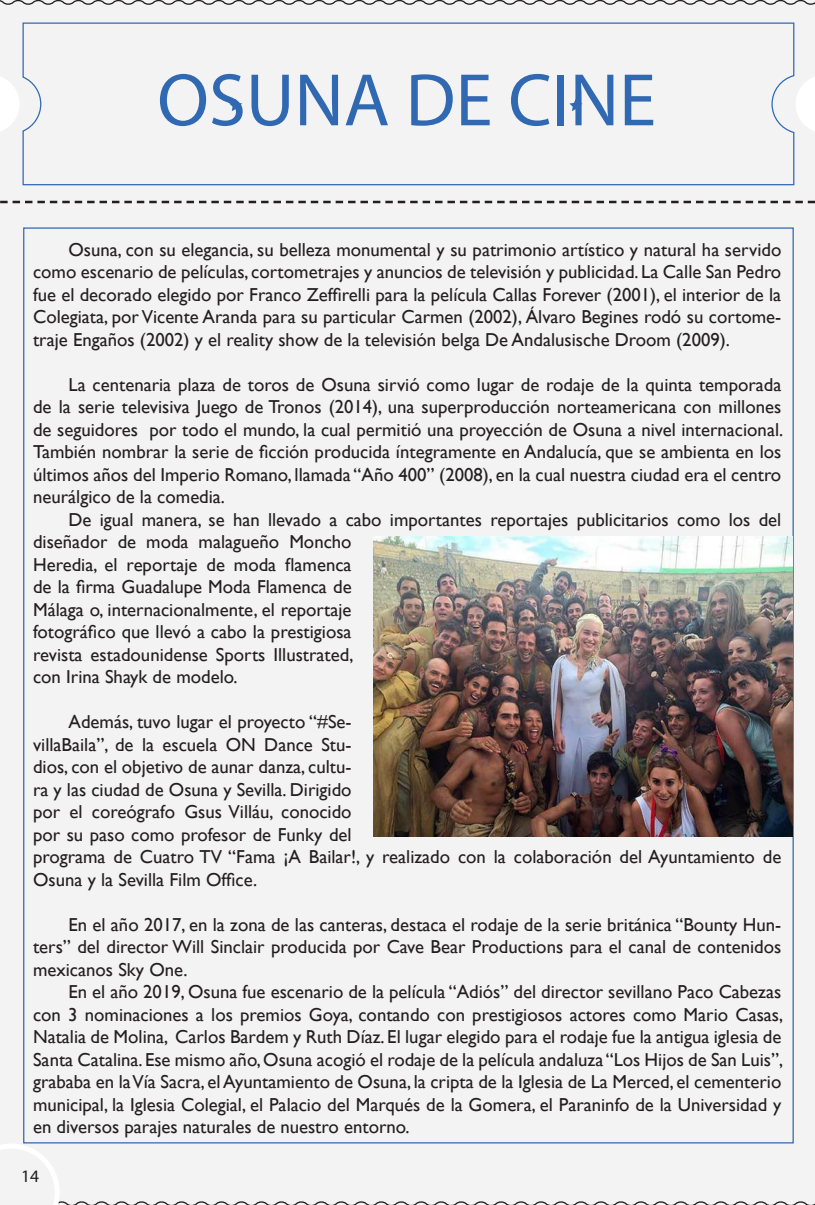
<style>
.page{position:relative;width:815px;height:1205px;background:#f3f3f3}
.page>*{position:absolute;margin:0;border:0;box-sizing:border-box;transform-origin:0 0}
.t1{font:75px "Myriad Pro";color:#3068b2}
.t2{font:18.75px/22.5px "Gill Sans";color:#231f20;text-align:justify}
.t3{font:17.5px "Myriad Pro";color:#231f20}
</style>
<div class="page">
<svg style="left:796px;top:77px;width:19px;height:54px"></svg>
<svg style="left:0;top:201px;width:815px;height:2px"></svg>
<svg style="left:0;top:0;width:815px;height:5px"></svg>
<svg style="left:0;top:1143px;width:815px;height:62px"></svg>
<svg style="left:22px;top:22px;width:773px;height:164px"></svg>
<svg style="left:229px;top:99px;width:13px;height:12px"></svg>
<svg style="left:569px;top:99px;width:13px;height:12px"></svg>
<img style="left:374px;top:537px;width:418px;height:299px">
<svg style="left:0;top:77px;width:19px;height:54px"></svg>
<p class="t1" style="left:157px;top:54px;width:500px">OSUNA DE CINE</p>
<p class="t2" style="left:33px;top:239px;width:750px;text-indent:35px">Osuna, con su elegancia, su belleza monumental y su patrimonio artístico y natural ha servido como escenario de películas, cortometrajes y anuncios de televisión y publicidad. La Calle San Pedro fue el decorado elegido por Franco Zeffirelli para la película Callas Forever (2001), el interior de la Colegiata, por Vicente Aranda para su particular Carmen (2002), Álvaro Begines rodó su cortome&shy;traje Engaños (2002) y el reality show de la televisión belga De Andalusische Droom (2009).</p>
<p class="t2" style="left:33px;top:374px;width:752px;text-indent:35px">La centenaria plaza de toros de Osuna sirvió como lugar de rodaje de la quinta temporada de la serie televisiva Juego de Tronos (2014), una superproducción norteamericana con millones de seguidores por todo el mundo, la cual permitió una proyección de Osuna a nivel internacional.<br>También nombrar la serie de ficción producida íntegramente en Andalucía, que se ambienta en los últimos años del Imperio Romano, llamada “Año 400” (2008), en la cual nuestra ciudad era el centro neurálgico de la comedia.</p>
<p class="t2" style="left:33px;top:509px;width:750px;text-align:left;text-indent:35px">De igual manera, se han llevado a cabo importantes reportajes publicitarios como los del diseñador de moda malagueño Moncho<br>Heredia, el reportaje de moda flamenca<br>de la firma Guadalupe Moda Flamenca de<br>Málaga o, internacionalmente, el reportaje<br>fotográfico que llevó a cabo la prestigiosa<br>revista estadounidense Sports Illustrated,<br>con Irina Shayk de modelo.</p>
<p class="t2" style="left:33px;top:711px;width:750px;text-align:left;text-indent:35px">Además, tuvo lugar el proyecto “#Se-<br>villaBaila”, de la escuela ON Dance Stu-<br>dios, con el objetivo de aunar danza, cultu-<br>ra y las ciudad de Osuna y Sevilla. Dirigido<br>por el coreógrafo Gsus Villáu, conocido<br>por su paso como profesor de Funky del<br>programa de Cuatro TV “Fama ¡A Bailar!, y realizado con la colaboración del Ayuntamiento de Osuna y la Sevilla Film Office.</p>
<p class="t2" style="left:33px;top:914px;width:750px;text-indent:35px">En el año 2017, en la zona de las canteras, destaca el rodaje de la serie británica “Bounty Hun&shy;ters” del director Will Sinclair producida por Cave Bear Productions para el canal de contenidos mexicanos Sky One.</p>
<p class="t2" style="left:33px;top:981px;width:752px;text-indent:35px">En el año 2019, Osuna fue escenario de la película “Adiós” del director sevillano Paco Cabezas con 3 nominaciones a los premios Goya, contando con prestigiosos actores como Mario Casas, Natalia de Molina, Carlos Bardem y Ruth Díaz. El lugar elegido para el rodaje fue la antigua iglesia de Santa Catalina. Ese mismo año, Osuna acogió el rodaje de la película andaluza “Los Hijos de San Luis”, grababa en la Vía Sacra, el Ayuntamiento de Osuna, la cripta de la Iglesia de La Merced, el cementerio municipal, la Iglesia Colegial, el Palacio del Marqués de la Gomera, el Paraninfo de la Universidad y en diversos parajes naturales de nuestro entorno.</p>
<p class="t3" style="left:21px;top:1165px;width:19px">14</p>
</div>
